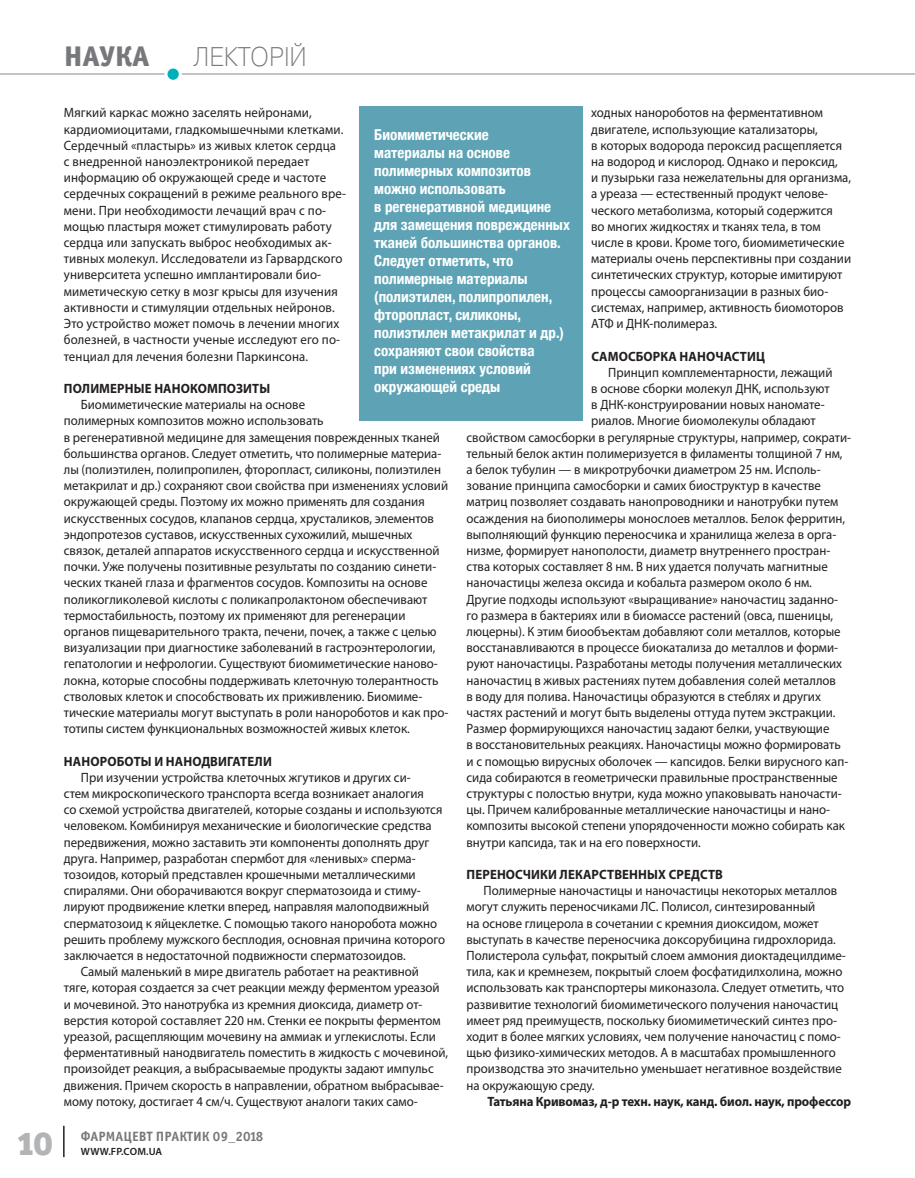
<style>
.page{position:relative;width:915px;height:1178px;background:#fff}
.page>*{position:absolute;margin:0;border:0;box-sizing:border-box;transform-origin:0 0}
.t1{font:33px "Officina Serif Black ITC";color:#b2b4b6}
.t2{font:28.5px "Officina Sans Extra Bold ITC";letter-spacing:.005em;color:#77787b}
.t3{font:27px "Pragmatica Light C";color:#77787b;scale:.9 1}
.t4{font:700 condensed 15px/18px "Helvetica Neue";color:#fff}
.t5{font:13.5px/16.2px "Myriad Pro";color:#231f20;scale:.95 1}
.t6{font:700 13.5px "Myriad Pro";letter-spacing:.01em;color:#231f20;scale:.95 1}
.t7{font:700 13.5px "Myriad Pro";letter-spacing:-.01em;color:#231f20;scale:.95 1}
.t8{font:13.5px "Officina Sans Bold ITC";letter-spacing:.01em;color:#77787b}
.t9{font:600 10.5px "Myriad Pro";letter-spacing:.02em;color:#231f20}
</style>
<div class="page">
<hr style="left:63px;top:1126px;width:2px;height:31px;background:#231f20">
<hr style="left:0;top:73px;width:914px;height:2px;background:#afb1b4">
<svg style="left:166px;top:67px;width:14px;height:14px"></svg>
<div style="left:164px;top:65px;width:18px;height:18px;border:3px solid #fff;border-radius:50%"></div>
<div style="left:358px;top:106px;width:224px;height:315px;background:#5da3b5"></div>
<h2 class="t2" style="left:64px;top:46px;width:86px">НАУКА</h2>
<h3 class="t3" style="left:193px;top:46px;width:127px">ЛЕКТОРІЙ</h3>
<p class="t5" style="left:591px;top:106px;width:275px">ходных нанороботов на ферментативном двигателе, использующие катализаторы,<br>в которых водорода пероксид расщепляется на водород и кислород. Однако и пероксид,<br>и пузырьки газа нежелательны для организма, а уреаза — естественный продукт челове&shy;ческого метаболизма, который содержится<br>во многих жидкостях и тканях тела, в том числе в крови. Кроме того, биомиметические материалы очень перспективны при создании синтетических структур, которые имитируют процессы самоорганизации в разных био&shy;системах, например, активность биомоторов АТФ и ДНК-полимераз.</p>
<p class="t6" style="left:591px;top:351px;width:184px">САМОСБОРКА НАНОЧАСТИЦ</p>
<p class="t5" style="left:608px;top:365px;width:237px">Принцип комплементарности, лежащий</p>
<p class="t5" style="left:591px;top:382px;width:252px">в основе сборки молекул ДНК, используют</p>
<p class="t5" style="left:591px;top:398px;width:247px">в ДНК-конструировании новых наномате-</p>
<p class="t5" style="left:591px;top:414px;width:238px">риалов. Многие биомолекулы обладают</p>
<p class="t5" style="left:466px;top:430px;width:406px">свойством самосборки в регулярные структуры, например, сократи-</p>
<p class="t5" style="left:466px;top:446px;width:397px">тельный белок актин полимеризуется в филаменты толщиной 7 нм,</p>
<p class="t5" style="left:466px;top:463px;width:374px">а белок тубулин — в микротрубочки диаметром 25 нм. Исполь-</p>
<p class="t5" style="left:466px;top:479px;width:374px">зование принципа самосборки и самих биоструктур в качестве</p>
<p class="t5" style="left:466px;top:495px;width:393px">матриц позволяет создавать нанопроводники и нанотрубки путем</p>
<p class="t5" style="left:466px;top:511px;width:400px">осаждения на биополимеры монослоев металлов. Белок ферритин,</p>
<p class="t5" style="left:466px;top:527px;width:390px">выполняющий функцию переносчика и хранилища железа в орга-</p>
<p class="t5" style="left:466px;top:544px;width:384px">низме, формирует нанополости, диаметр внутреннего простран-</p>
<p class="t5" style="left:466px;top:560px;width:382px">ства которых составляет 8 нм. В них удается получать магнитные</p>
<p class="t5" style="left:466px;top:576px;width:365px">наночастицы железа оксида и кобальта размером около 6 нм.</p>
<p class="t5" style="left:466px;top:592px;width:392px">Другие подходы используют «выращивание» наночастиц заданно-</p>
<p class="t5" style="left:466px;top:608px;width:387px">го размера в бактериях или в биомассе растений (овса, пшеницы,</p>
<p class="t5" style="left:466px;top:625px;width:395px">люцерны). К этим биообъектам добавляют соли металлов, которые</p>
<p class="t5" style="left:466px;top:641px;width:392px">восстанавливаются в процессе биокатализа до металлов и форми-</p>
<p class="t5" style="left:466px;top:657px;width:397px">руют наночастицы. Разработаны методы получения металлических</p>
<p class="t5" style="left:466px;top:673px;width:390px">наночастиц в живых растениях путем добавления солей металлов</p>
<p class="t5" style="left:466px;top:689px;width:374px">в воду для полива. Наночастицы образуются в стеблях и других</p>
<p class="t5" style="left:466px;top:706px;width:390px">частях растений и могут быть выделены оттуда путем экстракции.</p>
<p class="t5" style="left:466px;top:722px;width:383px">Размер формирующихся наночастиц задают белки, участвующие</p>
<p class="t5" style="left:466px;top:738px;width:395px">в восстановительных реакциях. Наночастицы можно формировать</p>
<p class="t5" style="left:466px;top:754px;width:403px">и с помощью вирусных оболочек — капсидов. Белки вирусного кап-</p>
<p class="t5" style="left:466px;top:770px;width:392px">сида собираются в геометрически правильные пространственные</p>
<p class="t5" style="left:466px;top:787px;width:396px">структуры с полостью внутри, куда можно упаковывать наночасти-</p>
<p class="t5" style="left:466px;top:803px;width:384px">цы. Причем калиброванные металлические наночастицы и нано-</p>
<p class="t5" style="left:466px;top:819px;width:400px">композиты высокой степени упорядоченности можно собирать как</p>
<p class="t5" style="left:466px;top:835px;width:248px">внутри капсида, так и на его поверхности.</p>
<p class="t6" style="left:466px;top:869px;width:271px">ПЕРЕНОСЧИКИ ЛЕКАРСТВЕННЫХ СРЕДСТВ</p>
<p class="t5" style="left:466px;top:884px;width:400px;text-indent:17px">Полимерные наночастицы и наночастицы некоторых металлов могут служить переносчиками ЛС. Полисол, синтезированный<br>на основе глицерола в сочетании с кремния диоксидом, может выступать в качестве переносчика доксорубицина гидрохлорида.<br>Полистерола сульфат, покрытый слоем аммония диоктадецилдиме&shy;тила, как и кремнезем, покрытый слоем фосфатидилхолина, можно использовать как транспортеры миконазола. Следует отметить, что развивитие технологий биомиметического получения наночастиц имеет ряд преимуществ, поскольку биомиметический синтез про&shy;ходит в более мягких условиях, чем получение наночастиц с помо&shy;щью физико-химических методов. А в масштабах промышленного производства это значительно уменьшает негативное воздействие на окружающую среду.</p>
<p class="t7" style="left:487px;top:1096px;width:384px">Татьяна Кривомаз, д-р техн. наук, канд. биол. наук, профессор</p>
<p class="t5" style="left:64px;top:106px;width:298px">Мягкий каркас можно заселять нейронами, кардиомиоцитами, гладкомышечными клетками.<br>Сердечный «пластырь» из живых клеток сердца<br>с внедренной наноэлектроникой передает информацию об окружающей среде и частоте сердечных сокращений в режиме реального вре&shy;мени. При необходимости лечащий врач с по&shy;мощью пластыря может стимулировать работу сердца или запускать выброс необходимых ак&shy;тивных молекул. Исследователи из Гарвардского университета успешно имплантировали био&shy;миметическую сетку в мозг крысы для изучения активности и стимуляции отдельных нейронов.<br>Это устройство может помочь в лечении многих болезней, в частности ученые исследуют его по&shy;тенциал для лечения болезни Паркинсона.</p>
<p class="t6" style="left:64px;top:383px;width:219px">ПОЛИМЕРНЫЕ НАНОКОМПОЗИТЫ</p>
<p class="t5" style="left:64px;top:398px;width:406px;text-indent:17px">Биомиметические материалы на основе<br>полимерных композитов можно использовать<br>в регенеративной медицине для замещения поврежденных тканей большинства органов. Следует отметить, что полимерные материа&shy;лы (полиэтилен, полипропилен, фторопласт, силиконы, полиэтилен метакрилат и др.) сохраняют свои свойства при изменениях условий окружающей среды. Поэтому их можно применять для создания искусственных сосудов, клапанов сердца, хрусталиков, элементов эндопротезов суставов, искусственных сухожилий, мышечных связок, деталей аппаратов искусственного сердца и искусственной почки. Уже получены позитивные результаты по созданию синети&shy;ческих тканей глаза и фрагментов сосудов. Композиты на основе поликогликолевой кислоты с поликапролактоном обеспечивают термостабильность, поэтому их применяют для регенерации органов пищеварительного тракта, печени, почек, а также с целью визуализации при диагностике заболеваний в гастроэнтерологии, гепатологии и нефрологии. Существуют биомиметические наново&shy;локна, которые способны поддерживать клеточную толерантность стволовых клеток и способствовать их приживлению. Биомиме&shy;тические материалы могут выступать в роли нанороботов и как про&shy;тотипы систем функциональных возможностей живых клеток.</p>
<p class="t6" style="left:64px;top:756px;width:220px">НАНОРОБОТЫ И НАНОДВИГАТЕЛИ</p>
<p class="t5" style="left:81px;top:770px;width:348px">При изучении устройства клеточных жгутиков и других си-</p>
<p class="t5" style="left:64px;top:787px;width:380px">стем микроскопического транспорта всегда возникает аналогия</p>
<p class="t5" style="left:64px;top:803px;width:400px">со схемой устройства двигателей, которые созданы и используются</p>
<p class="t5" style="left:64px;top:819px;width:389px">человеком. Комбинируя механические и биологические средства</p>
<p class="t5" style="left:64px;top:835px;width:386px">передвижения, можно заставить эти компоненты дополнять друг</p>
<p class="t5" style="left:64px;top:851px;width:372px">друга. Например, разработан спермбот для «ленивых» сперма-</p>
<p class="t5" style="left:64px;top:868px;width:372px">тозоидов, который представлен крошечными металлическими</p>
<p class="t5" style="left:64px;top:884px;width:377px">спиралями. Они оборачиваются вокруг сперматозоида и стиму-</p>
<p class="t5" style="left:64px;top:900px;width:386px">лируют продвижение клетки вперед, направляя малоподвижный</p>
<p class="t5" style="left:64px;top:916px;width:394px">сперматозоид к яйцеклетке. С помощью такого наноробота можно</p>
<p class="t5" style="left:64px;top:932px;width:403px">решить проблему мужского бесплодия, основная причина которого</p>
<p class="t5" style="left:64px;top:949px;width:361px">заключается в недостаточной подвижности сперматозоидов.</p>
<p class="t5" style="left:81px;top:965px;width:357px">Самый маленький в мире двигатель работает на реактивной</p>
<p class="t5" style="left:64px;top:981px;width:397px">тяге, которая создается за счет реакции между ферментом уреазой</p>
<p class="t5" style="left:64px;top:997px;width:379px">и мочевиной. Это нанотрубка из кремния диоксида, диаметр от-</p>
<p class="t5" style="left:64px;top:1013px;width:398px">верстия которой составляет 220 нм. Стенки ее покрыты ферментом</p>
<p class="t5" style="left:64px;top:1030px;width:393px">уреазой, расщепляющим мочевину на аммиак и углекислоты. Если</p>
<p class="t5" style="left:64px;top:1046px;width:406px">ферментативный нанодвигатель поместить в жидкость с мочевиной,</p>
<p class="t5" style="left:64px;top:1062px;width:391px">произойдет реакция, а выбрасываемые продукты задают импульс</p>
<p class="t5" style="left:64px;top:1078px;width:401px">движения. Причем скорость в направлении, обратном выбрасывае-</p>
<p class="t5" style="left:64px;top:1094px;width:374px">мому потоку, достигает 4 см/ч. Существуют аналоги таких само-</p>
<p class="t4" style="left:374px;top:126px;width:197px">Биомиметические<br>материалы на основе полимерных композитов можно использовать<br>в регенеративной медицине для замещения поврежденных тканей большинства органов.<br>Следует отметить, что полимерные материалы (полиэтилен, полипропилен, фторопласт, силиконы, полиэтилен метакрилат и др.) сохраняют свои свойства<br>при изменениях условий окружающей среды</p>
<h1 class="t1" style="left:17px;top:1131px;width:37px">10</h1>
<p class="t8" style="left:81px;top:1131px;width:184px">ФАРМАЦЕВТ ПРАКТИК 09_2018</p>
<p class="t9" style="left:81px;top:1147px;width:83px">WWW.FP.COM.UA</p>
</div>
